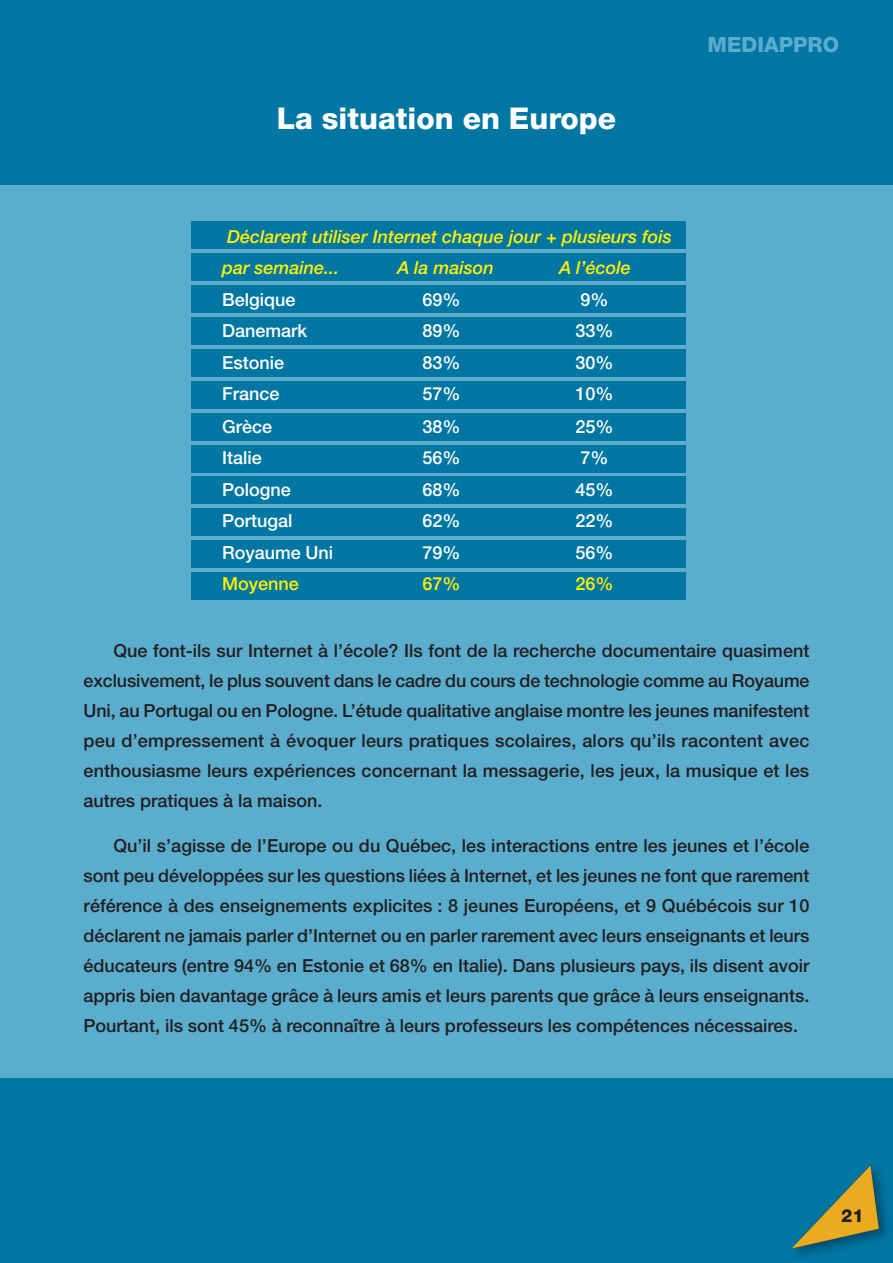
<style>
.page{position:relative;width:893px;height:1263px;background:#fff}
.page>*{position:absolute;margin:0;border:0;box-sizing:border-box;transform-origin:0 0}
.t1{font:800 30px "Helvetica Neue";color:#fff}
.t2{font:800 21px "Helvetica Neue";color:#5badce}
.t3{font:500 18px/30px "Helvetica Neue";color:#231f20;text-align:justify}
.t4{font:500 18px "Helvetica Neue";color:#fff}
.t5{font:italic 500 18px/31.5px "Helvetica Neue";color:#fff200}
.t6{font:500 18px "Helvetica Neue";color:#fff200}
.t7{font:800 18px "Helvetica Neue";color:#231f20}
</style>
<div class="page">
<div style="left:0;top:0;width:892px;height:200px;background:#0076a3"></div>
<div style="left:0;top:1063px;width:892px;height:200px;background:#0076a3"></div>
<div style="left:0;top:185px;width:892px;height:893px;background:#5badce"></div>
<img style="left:795px;top:1173px;width:92px;height:82px">
<svg style="left:791px;top:1165px;width:88px;height:84px"></svg>
<div style="left:191px;top:221px;width:494px;height:28px;background:#0076a3"></div>
<div style="left:191px;top:253px;width:494px;height:28px;background:#0076a3"></div>
<div style="left:191px;top:285px;width:494px;height:28px;background:#0076a3"></div>
<div style="left:191px;top:317px;width:494px;height:28px;background:#0076a3"></div>
<div style="left:191px;top:349px;width:494px;height:28px;background:#0076a3"></div>
<div style="left:191px;top:381px;width:494px;height:28px;background:#0076a3"></div>
<div style="left:191px;top:413px;width:494px;height:27px;background:#0076a3"></div>
<div style="left:191px;top:445px;width:494px;height:27px;background:#0076a3"></div>
<div style="left:191px;top:477px;width:494px;height:27px;background:#0076a3"></div>
<div style="left:191px;top:508px;width:494px;height:28px;background:#0076a3"></div>
<div style="left:191px;top:540px;width:494px;height:28px;background:#0076a3"></div>
<div style="left:191px;top:572px;width:494px;height:28px;background:#0076a3"></div>
<h1 class="t1" style="left:277px;top:107px;width:341px">La situation en Europe</h1>
<p class="t2" style="left:707px;top:37px;width:133px">MEDIAPPRO</p>
<p class="t5" style="left:222px;top:222px;width:451px">Déclarent utiliser Internet chaque jour + plusieurs fois par semaine...</p>
<p class="t5" style="left:397px;top:254px;width:98px">A la maison</p>
<p class="t5" style="left:559px;top:254px;width:73px">A l’école</p>
<p class="t4" style="left:222px;top:293px;width:75px">Belgique</p>
<p class="t4" style="left:422px;top:293px;width:40px">69%</p>
<p class="t4" style="left:580px;top:293px;width:30px">9%</p>
<p class="t4" style="left:222px;top:324px;width:87px">Danemark</p>
<p class="t4" style="left:422px;top:324px;width:40px">89%</p>
<p class="t4" style="left:575px;top:324px;width:40px">33%</p>
<p class="t4" style="left:222px;top:356px;width:64px">Estonie</p>
<p class="t4" style="left:422px;top:356px;width:40px">83%</p>
<p class="t4" style="left:575px;top:356px;width:40px">30%</p>
<p class="t4" style="left:222px;top:387px;width:59px">France</p>
<p class="t4" style="left:422px;top:387px;width:40px">57%</p>
<p class="t4" style="left:575px;top:387px;width:40px">10%</p>
<p class="t4" style="left:222px;top:420px;width:52px">Grèce</p>
<p class="t4" style="left:422px;top:420px;width:40px">38%</p>
<p class="t4" style="left:575px;top:420px;width:40px">25%</p>
<p class="t4" style="left:222px;top:451px;width:41px">Italie</p>
<p class="t4" style="left:422px;top:451px;width:40px">56%</p>
<p class="t4" style="left:580px;top:451px;width:30px">7%</p>
<p class="t4" style="left:222px;top:483px;width:70px">Pologne</p>
<p class="t4" style="left:422px;top:483px;width:40px">68%</p>
<p class="t4" style="left:575px;top:483px;width:40px">45%</p>
<p class="t4" style="left:222px;top:514px;width:72px">Portugal</p>
<p class="t4" style="left:422px;top:514px;width:40px">62%</p>
<p class="t4" style="left:575px;top:514px;width:40px">22%</p>
<p class="t4" style="left:222px;top:546px;width:113px">Royaume Uni</p>
<p class="t4" style="left:422px;top:546px;width:40px">79%</p>
<p class="t4" style="left:575px;top:546px;width:40px">56%</p>
<p class="t6" style="left:222px;top:577px;width:78px">Moyenne</p>
<p class="t6" style="left:422px;top:577px;width:40px">67%</p>
<p class="t6" style="left:575px;top:577px;width:40px">26%</p>
<p class="t3" style="left:84px;top:637px;width:727px;text-indent:30px">Que font-ils sur Internet à l’école? Ils font de la recherche documentaire quasiment exclusivement, le plus souvent dans le cadre du cours de technologie comme au Royaume Uni, au Portugal ou en Pologne. L’étude qualitative anglaise montre les jeunes manifestent peu d’empressement à évoquer leurs pratiques scolaires, alors qu’ils racontent avec enthousiasme leurs expériences concernant la messagerie, les jeux, la musique et les autres pratiques à la maison.</p>
<p class="t3" style="left:84px;top:832px;width:727px;text-indent:30px">Qu’il s’agisse de l’Europe ou du Québec, les interactions entre les jeunes et l’école sont peu développées sur les questions liées à Internet, et les jeunes ne font que rarement référence à des enseignements explicites : 8 jeunes Européens, et 9 Québécois sur 10 déclarent ne jamais parler d’Internet ou en parler rarement avec leurs enseignants et leurs éducateurs (entre 94% en Estonie et 68% en Italie). Dans plusieurs pays, ils disent avoir appris bien davantage grâce à leurs amis et leurs parents que grâce à leurs enseignants.<br>Pourtant, ils sont 45% à reconnaître à leurs professeurs les compétences nécessaires.</p>
<p class="t7" style="left:841px;top:1209px;width:24px">21</p>
</div>
